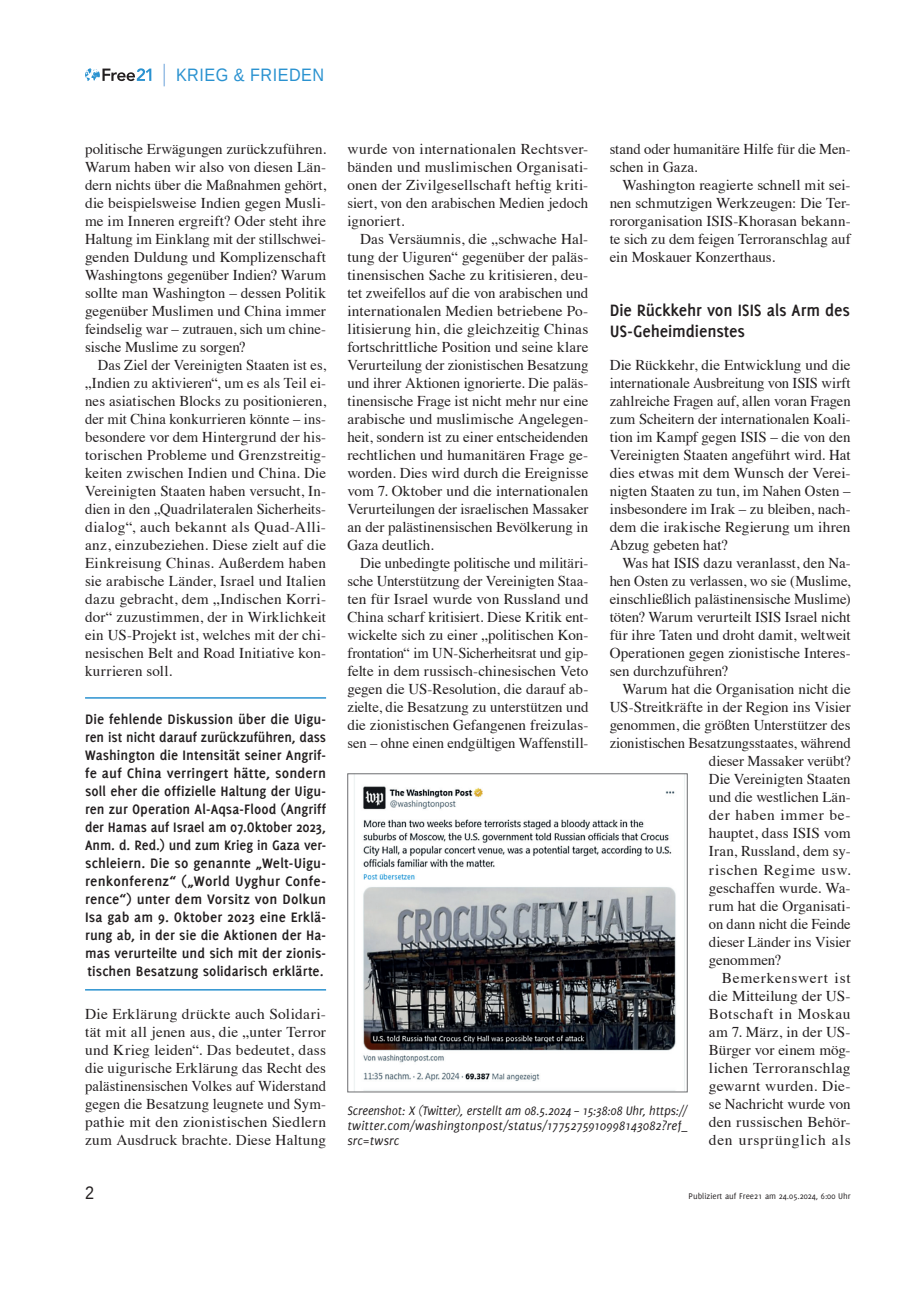
<style>
.page{position:relative;width:906px;height:1289px;background:#fff}
.page>*{position:absolute;margin:0;border:0;box-sizing:border-box;transform-origin:0 0}
.t1{font:700 18px/21px "Delicious";letter-spacing:-.005em;color:#231f20}
.t2{font:18px "Liberation Sans";letter-spacing:.03em;color:#2a92d0;scale:.9 1}
.t3{font:18px "Liberation Sans";color:#231f20;scale:.9 1}
.t4{font:15px/18px "Times";letter-spacing:.005em;color:#231f20;text-align:justify}
.t5{font:700 15px/18px "Delicious";letter-spacing:.005em;color:#231f20;text-align:justify}
.t6{font:15px "Times";letter-spacing:.05em;color:#231f20}
.t7{font:15px "Times";letter-spacing:.04em;color:#231f20}
.t8{font:15px "Times";letter-spacing:.045em;color:#231f20}
.t9{font:italic 13.5px/15px "Delicious";letter-spacing:.01em;color:#231f20;text-align:justify;scale:.95 1}
.t10{font:9px "Delicious";color:#231f20}
</style>
<div class="page">
<svg style="left:85px;top:68px;width:66px;height:13px"></svg>
<hr style="left:163px;top:64px;width:2px;height:22px;background:#9abfe5">
<hr style="left:85px;top:697px;width:241px;height:1px;background:#2a92d0">
<hr style="left:85px;top:989px;width:241px;height:1px;background:#2a92d0">
<img style="left:354px;top:775px;width:331px;height:315px">
<div style="left:347px;top:773px;width:340px;height:319px;border:1px solid #6c6d70"></div>
<p class="t2" style="left:176px;top:63px;width:166px">KRIEG &amp; FRIEDEN</p>
<p class="t4" style="left:85px;top:139px;width:242px">politische Erwägungen zurückzuführen.<br>Warum haben wir also von diesen Län&shy;dern nichts über die Maßnahmen gehört, die beispielsweise Indien gegen Musli&shy;me im Inneren ergreift? Oder steht ihre Haltung im Einklang mit der stillschwei&shy;genden Duldung und Komplizenschaft Washingtons gegenüber Indien? Warum sollte man Washington – dessen Politik gegenüber Muslimen und China immer feindselig war – zutrauen, sich um chine&shy;sische Muslime zu sorgen?</p>
<p class="t4" style="left:85px;top:355px;width:242px;text-indent:13px">Das Ziel der Vereinigten Staaten ist es, „Indien zu aktivieren“, um es als Teil ei&shy;nes asiatischen Blocks zu positionieren, der mit China konkurrieren könnte – ins&shy;besondere vor dem Hintergrund der his&shy;torischen Probleme und Grenzstreitig&shy;keiten zwischen Indien und China. Die Vereinigten Staaten haben versucht, In&shy;dien in den „Quadrilateralen Sicherheits&shy;dialog“, auch bekannt als Quad-Alli&shy;anz, einzubeziehen. Diese zielt auf die Einkreisung Chinas. Außerdem haben sie arabische Länder, Israel und Italien dazu gebracht, dem „Indischen Korri&shy;dor“ zuzustimmen, der in Wirklichkeit ein US-Projekt ist, welches mit der chi&shy;nesischen Belt and Road Initiative kon&shy;kurrieren soll.</p>
<p class="t5" style="left:85px;top:710px;width:242px">Die fehlende Diskussion über die Uigu&shy;ren ist nicht darauf zurückzuführen, dass Washington die Intensität seiner Angrif&shy;fe auf China verringert hätte, sondern soll eher die offizielle Haltung der Uigu&shy;ren zur Operation Al-Aqsa-Flood (Angriff der Hamas auf Israel am 07.Oktober 2023, Anm. d. Red.) und zum Krieg in Gaza ver&shy;schleiern. Die so genannte „Welt-Uigu&shy;renkonferenz“ („World Uyghur Confe&shy;rence“) unter dem Vorsitz von Dolkun Isa gab am 9. Oktober 2023 eine Erklä&shy;rung ab, in der sie die Aktionen der Ha&shy;mas verurteilte und sich mit der zionis&shy;tischen Besatzung solidarisch erklärte.</p>
<p class="t4" style="left:85px;top:1003px;width:242px">Die Erklärung drückte auch Solidari&shy;tät mit all jenen aus, die „unter Terror und Krieg leiden“. Das bedeutet, dass die uigurische Erklärung das Recht des palästinensischen Volkes auf Widerstand gegen die Besatzung leugnete und Sym&shy;pathie mit den zionistischen Siedlern zum Ausdruck brachte. Diese Haltung</p>
<p class="t4" style="left:347px;top:139px;width:242px">wurde von internationalen Rechtsver&shy;bänden und muslimischen Organisati&shy;onen der Zivilgesellschaft heftig kriti&shy;siert, von den arabischen Medien jedoch ignoriert.</p>
<p class="t4" style="left:347px;top:229px;width:242px;text-indent:13px">Das Versäumnis, die „schwache Hal&shy;tung der Uiguren“ gegenüber der paläs&shy;tinensischen Sache zu kritisieren, deu&shy;tet zweifellos auf die von arabischen und internationalen Medien betriebene Po&shy;litisierung hin, die gleichzeitig Chinas fortschrittliche Position und seine klare Verurteilung der zionistischen Besatzung und ihrer Aktionen ignorierte. Die paläs&shy;tinensische Frage ist nicht mehr nur eine arabische und muslimische Angelegen&shy;heit, sondern ist zu einer entscheidenden rechtlichen und humanitären Frage ge&shy;worden. Dies wird durch die Ereignisse vom 7. Oktober und die internationalen Verurteilungen der israelischen Massaker an der palästinensischen Bevölkerung in Gaza deutlich.</p>
<p class="t4" style="left:347px;top:553px;width:242px;text-indent:13px">Die unbedingte politische und militäri&shy;sche Unterstützung der Vereinigten Staa&shy;ten für Israel wurde von Russland und China scharf kritisiert. Diese Kritik ent&shy;wickelte sich zu einer „politischen Kon&shy;frontation“ im UN-Sicherheitsrat und gip&shy;felte in dem russisch-chinesischen Veto gegen die US-Resolution, die darauf ab&shy;zielte, die Besatzung zu unterstützen und die zionistischen Gefangenen freizulas&shy;sen – ohne einen endgültigen Waffenstill-</p>
<p class="t4" style="left:609px;top:139px;width:242px">stand oder humanitäre Hilfe für die Men&shy;schen in Gaza.</p>
<p class="t4" style="left:609px;top:175px;width:242px;text-indent:13px">Washington reagierte schnell mit sei&shy;nen schmutzigen Werkzeugen: Die Ter&shy;rororganisation ISIS-Khorasan bekann&shy;te sich zu dem feigen Terroranschlag auf ein Moskauer Konzerthaus.</p>
<p class="t1" style="left:609px;top:299px;width:242px">Die Rückkehr von ISIS als Arm des<br>US-Geheimdienstes</p>
<p class="t4" style="left:609px;top:355px;width:242px">Die Rückkehr, die Entwicklung und die internationale Ausbreitung von ISIS wirft zahlreiche Fragen auf, allen voran Fragen zum Scheitern der internationalen Koali&shy;tion im Kampf gegen ISIS – die von den Vereinigten Staaten angeführt wird. Hat dies etwas mit dem Wunsch der Verei&shy;nigten Staaten zu tun, im Nahen Osten – insbesondere im Irak – zu bleiben, nach&shy;dem die irakische Regierung um ihren Abzug gebeten hat?</p>
<p class="t4" style="left:609px;top:553px;width:242px;text-indent:13px">Was hat ISIS dazu veranlasst, den Na&shy;hen Osten zu verlassen, wo sie (Muslime, einschließlich palästinensische Muslime) töten? Warum verurteilt ISIS Israel nicht für ihre Taten und droht damit, weltweit Operationen gegen zionistische Interes&shy;sen durchzuführen?</p>
<p class="t4" style="left:622px;top:679px;width:230px">Warum hat die Organisation nicht die</p>
<p class="t4" style="left:609px;top:697px;width:242px">US-Streitkräfte in der Region ins Visier</p>
<p class="t4" style="left:609px;top:715px;width:242px">genommen, die größten Unterstützer des</p>
<p class="t4" style="left:609px;top:733px;width:242px">zionistischen Besatzungsstaates, während</p>
<p class="t4" style="left:709px;top:751px;width:143px">dieser Massaker verübt?</p>
<p class="t4" style="left:709px;top:769px;width:143px">Die Vereinigten Staaten</p>
<p class="t4" style="left:709px;top:787px;width:143px">und die westlichen Län-</p>
<p class="t7" style="left:709px;top:801px;width:143px">der haben immer be-</p>
<p class="t4" style="left:709px;top:823px;width:143px">hauptet, dass ISIS vom</p>
<p class="t4" style="left:709px;top:841px;width:143px">Iran, Russland, dem sy-</p>
<p class="t8" style="left:709px;top:855px;width:143px">rischen Regime usw.</p>
<p class="t4" style="left:709px;top:877px;width:143px">geschaffen wurde. Wa-</p>
<p class="t4" style="left:709px;top:895px;width:143px">rum hat die Organisati-</p>
<p class="t4" style="left:709px;top:913px;width:143px">on dann nicht die Feinde</p>
<p class="t4" style="left:709px;top:931px;width:143px">dieser Länder ins Visier</p>
<p class="t4" style="left:709px;top:949px;width:74px">genommen?</p>
<p class="t6" style="left:721px;top:963px;width:130px">Bemerkenswert ist</p>
<p class="t4" style="left:709px;top:985px;width:143px">die Mitteilung der US-</p>
<p class="t7" style="left:709px;top:999px;width:143px">Botschaft in Moskau</p>
<p class="t4" style="left:709px;top:1021px;width:143px">am 7. März, in der US-</p>
<p class="t4" style="left:709px;top:1039px;width:143px">Bürger vor einem mög-</p>
<p class="t4" style="left:709px;top:1057px;width:143px">lichen Terroranschlag</p>
<p class="t4" style="left:709px;top:1075px;width:143px">gewarnt wurden. Die-</p>
<p class="t4" style="left:709px;top:1093px;width:143px">se Nachricht wurde von</p>
<p class="t4" style="left:709px;top:1111px;width:143px">den russischen Behör-</p>
<p class="t6" style="left:709px;top:1125px;width:143px">den ursprünglich als</p>
<p class="t9" style="left:347px;top:1102px;width:360px">Screenshot: X (Twitter), erstellt am 08.5.2024 – 15:38:08 Uhr, https:// twitter.com/washingtonpost/status/1775275910998143082?ref_ src=twsrc</p>
<p class="t3" style="left:85px;top:1180px;width:12px">2</p>
<p class="t10" style="left:688px;top:1190px;width:163px">Publiziert auf Free21 am 24.05.2024, 6:00 Uhr</p>
</div>
